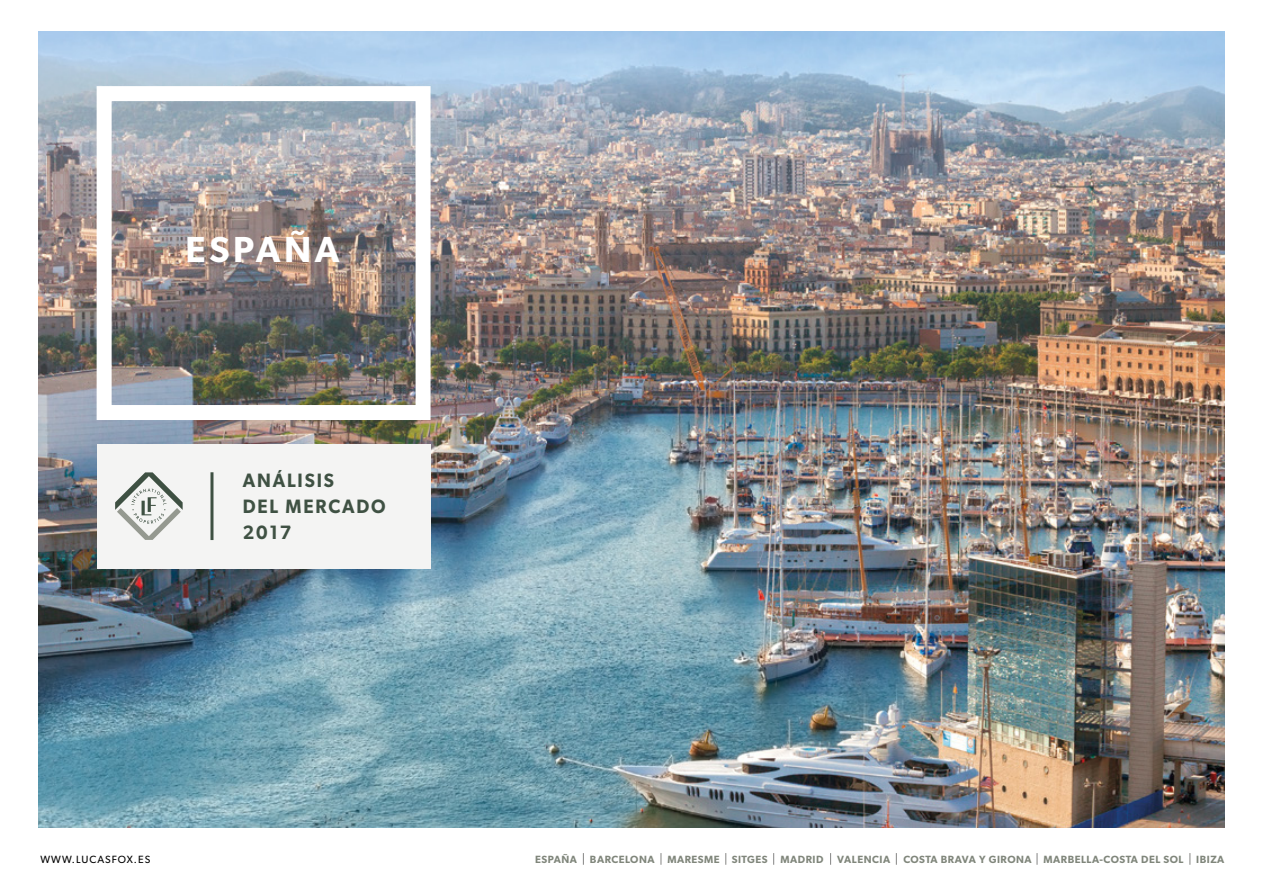
<style>
.page{position:relative;width:1263px;height:893px;background:#fff}
.page>*{position:absolute;margin:0;border:0;box-sizing:border-box;transform-origin:0 0}
.t1{font:600 36.3px "Gibson";letter-spacing:.1em;color:#fff}
.t2{font:600 19.35px/26.2px "Gibson";letter-spacing:.1em;color:#3f5143;scale:.95 1}
.t3{font:600 10.5px "Gibson";letter-spacing:.05em;color:#80867b}
.t4{font:10.5px "Gibson";letter-spacing:.1em;color:#000}
</style>
<div class="page">
<img style="left:38px;top:32px;width:1187px;height:796px">
<svg style="left:661px;top:853px;width:1px;height:12px"></svg>
<svg style="left:1037px;top:853px;width:1px;height:12px"></svg>
<svg style="left:725px;top:853px;width:1px;height:12px"></svg>
<svg style="left:773px;top:853px;width:1px;height:12px"></svg>
<svg style="left:896px;top:853px;width:1px;height:12px"></svg>
<svg style="left:1189px;top:853px;width:1px;height:12px"></svg>
<svg style="left:830px;top:853px;width:1px;height:12px"></svg>
<svg style="left:583px;top:853px;width:1px;height:12px"></svg>
<div style="left:97px;top:444px;width:334px;height:125px;background:#f4f4f3"></div>
<svg style="left:115px;top:472px;width:68px;height:68px"></svg>
<hr style="left:210px;top:472px;width:3px;height:68px;background:#3e5042">
<h1 class="t1" style="left:185px;top:228px;width:156px">ESPAÑA</h1>
<h2 class="t2" style="left:243px;top:467px;width:152px">ANÁLISIS<br>DEL MERCADO<br>2017</h2>
<p class="t4" style="left:40px;top:853px;width:111px">WWW.LUCASFOX.ES</p>
<p class="t3" style="left:535px;top:853px;width:290px">ESPAÑA BARCELONA MARESME SITGES MADRID</p>
<p class="t3" style="left:837px;top:853px;width:54px">VALENCIA</p>
<p class="t3" style="left:903px;top:853px;width:323px">COSTA BRAVA Y GIRONA MARBELLA-COSTA DEL SOL IBIZA</p>
</div>
